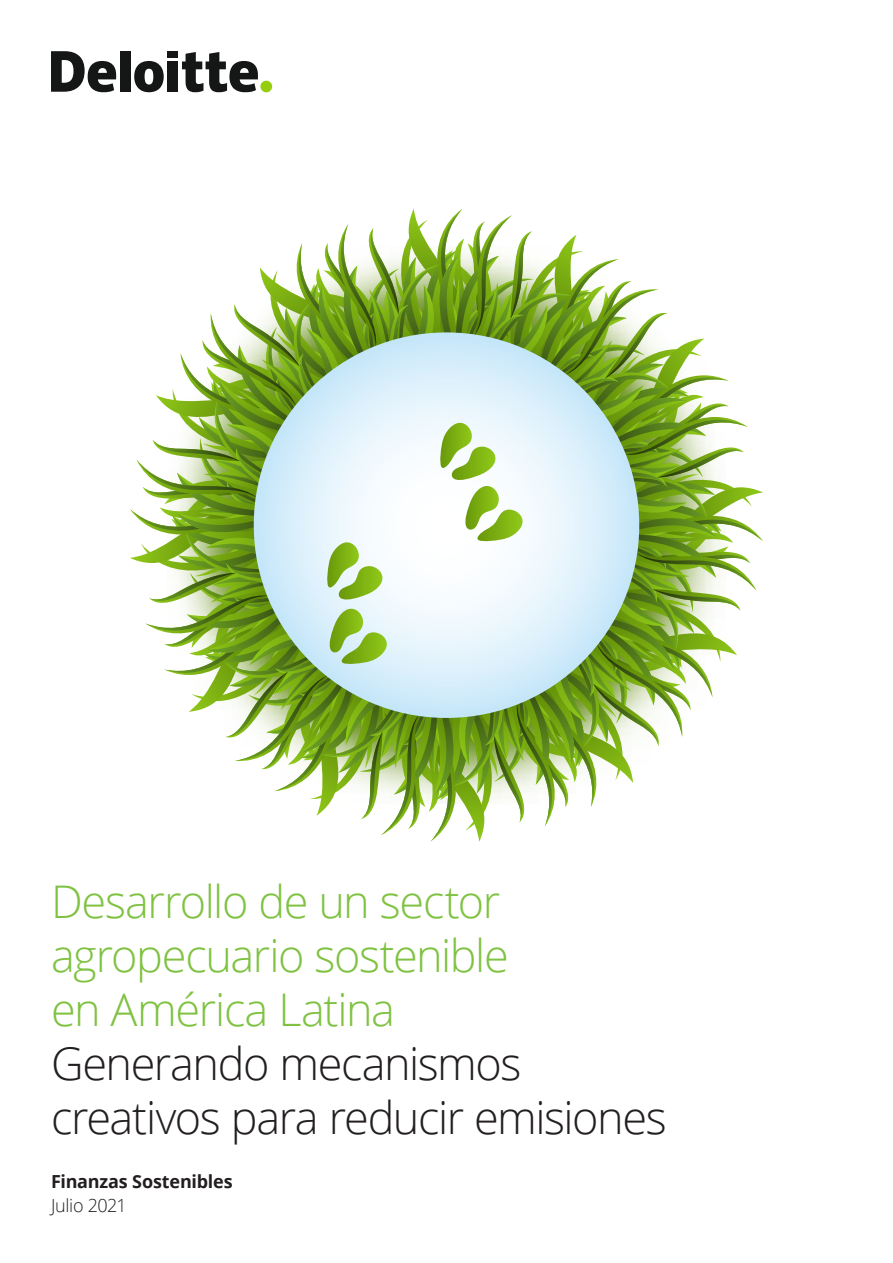
<style>
.page{position:relative;width:893px;height:1263px;background:#fff}
.page>*{position:absolute;margin:0;border:0;box-sizing:border-box;transform-origin:0 0}
.Cover_subtitle__12_2{font:300 45px "Open Sans";letter-spacing:-.03em;color:#7fc241}
.Cover_subtitle__12_2-2{font:300 45px "Open Sans";letter-spacing:-.03em;color:#231f20}
.Cover_subtitle__2nd{font:700 18px "Open Sans";letter-spacing:-.01em;color:#231f20}
.Cover_subtitle__2nd-2{font:300 18px "Open Sans";letter-spacing:-.02em;color:#231f20}
</style>
<div class="page">
<div style="left:260px;top:81px;width:12px;height:11px;background:#94ce0e;border-radius:50%"></div>
<div style="left:120px;top:51px;width:10px;height:41px;background:#151616"></div>
<svg style="left:134px;top:61px;width:30px;height:31px"></svg>
<div style="left:168px;top:61px;width:10px;height:31px;background:#151616"></div>
<div style="left:168px;top:51px;width:10px;height:7px;background:#151616"></div>
<svg style="left:182px;top:52px;width:76px;height:40px"></svg>
<svg style="left:51px;top:51px;width:65px;height:41px"></svg>
<svg style="left:130px;top:208px;width:633px;height:634px"></svg>
<p class="Cover_subtitle__12_2" style="left:51px;top:871px;width:451px">Desarrollo de un sector</p>
<p class="Cover_subtitle__12_2" style="left:51px;top:925px;width:459px">agropecuario sostenible</p>
<p class="Cover_subtitle__12_2" style="left:51px;top:979px;width:345px">en América Latina</p>
<p class="Cover_subtitle__12_2-2" style="left:51px;top:1033px;width:472px">Generando mecanismos</p>
<p class="Cover_subtitle__12_2-2" style="left:51px;top:1087px;width:617px">creativos para reducir emisiones</p>
<p class="Cover_subtitle__2nd" style="left:51px;top:1169px;width:183px">Finanzas Sostenibles</p>
<p class="Cover_subtitle__2nd-2" style="left:51px;top:1193px;width:77px">Julio 2021</p>
</div>
